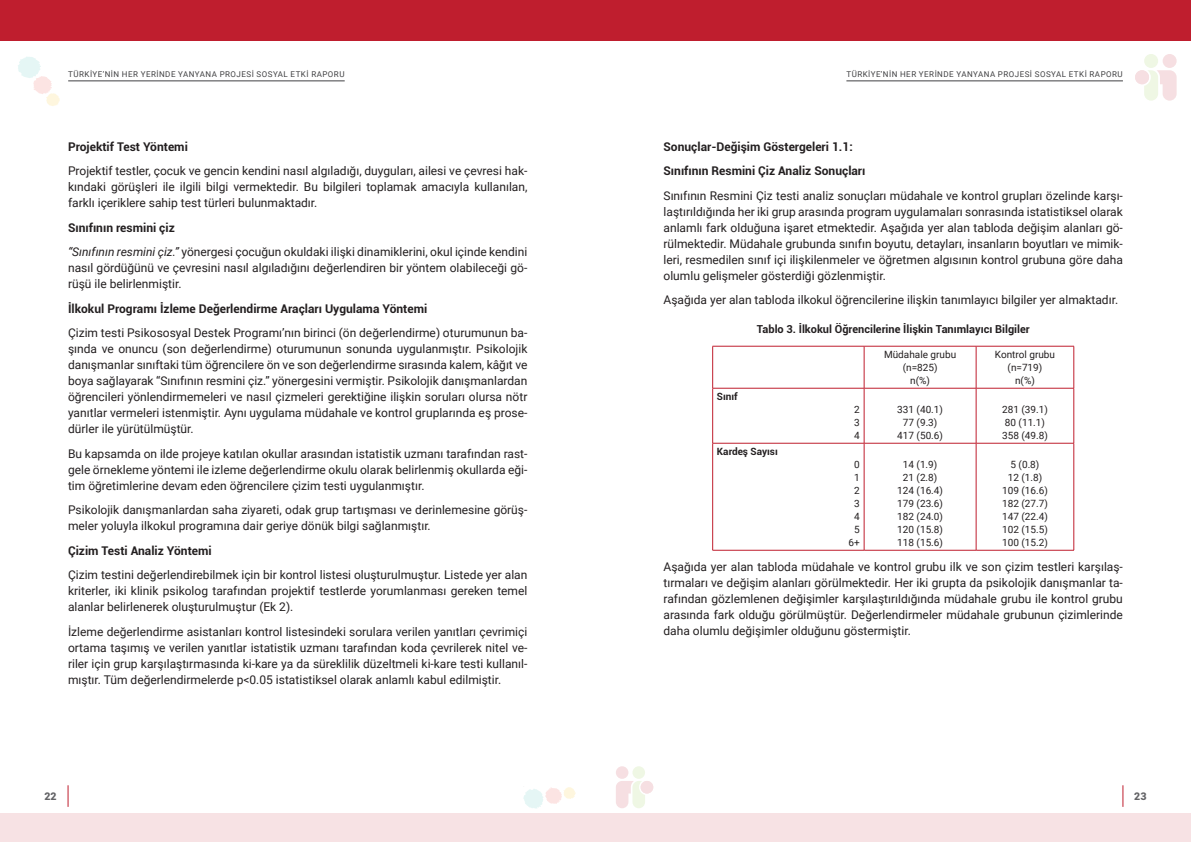
<style>
.page{position:relative;width:1191px;height:842px;background:#fff}
.page>*{position:absolute;margin:0;border:0;box-sizing:border-box;transform-origin:0 0}
.t1{font:12px/16px "Roboto";color:#231f20;text-align:justify}
.t2{font:700 12px "Roboto";color:#231f20}
.Paragraph_Style_2{font:700 11px "Roboto";color:#231f20}
.t3{font:900 10.5px "Roboto";color:#636366}
.t4{font:10px/13px "Roboto";color:#231f20;text-align:center}
.t5{font:700 10px "Roboto";color:#231f20}
.t6{font:8px "Roboto";letter-spacing:.06em;color:#414143}
.s1{font-style:italic}
</style>
<div class="page">
<svg style="left:18px;top:57px;width:42px;height:49px"></svg>
<svg style="left:523px;top:787px;width:53px;height:22px"></svg>
<div style="left:1162px;top:54px;width:14px;height:14px;background:#f6dfe2;border-radius:50%"></div>
<div style="left:1144px;top:54px;width:14px;height:14px;background:#eff7e4;border-radius:50%"></div>
<svg style="left:1135px;top:70px;width:41px;height:31px"></svg>
<div style="left:1132px;top:86px;width:9px;height:13px;background:#fff"></div>
<div style="left:616px;top:766px;width:12px;height:13px;background:#f6dfe2;border-radius:50%"></div>
<div style="left:632px;top:766px;width:13px;height:13px;background:#eff7e4;border-radius:50%"></div>
<svg style="left:616px;top:781px;width:38px;height:27px"></svg>
<div style="left:647px;top:795px;width:8px;height:12px;background:#fff"></div>
<div style="left:595px;top:0;width:596px;height:41px;background:#bf1e2e"></div>
<div style="left:0;top:0;width:595px;height:41px;background:#bf1e2e"></div>
<hr style="left:68px;top:81px;width:277px;height:1px;background:#414143">
<hr style="left:846px;top:81px;width:277px;height:1px;background:#414143">
<svg style="left:68px;top:785px;width:1px;height:22px"></svg>
<svg style="left:1122px;top:785px;width:1px;height:22px"></svg>
<div style="left:595px;top:813px;width:596px;height:29px;background:#f7e2e4"></div>
<div style="left:0;top:813px;width:595px;height:29px;background:#f7e2e4"></div>
<hr style="left:712px;top:346px;width:152px;height:1px;background:#bf1e2e">
<hr style="left:712px;top:346px;width:1px;height:42px;background:#bf1e2e">
<hr style="left:864px;top:346px;width:112px;height:1px;background:#bf1e2e">
<hr style="left:864px;top:346px;width:1px;height:42px;background:#bf1e2e">
<hr style="left:976px;top:346px;width:98px;height:1px;background:#bf1e2e">
<hr style="left:976px;top:346px;width:1px;height:42px;background:#bf1e2e">
<hr style="left:1073px;top:346px;width:1px;height:42px;background:#bf1e2e">
<hr style="left:712px;top:388px;width:152px;height:1px;background:#bf1e2e">
<hr style="left:712px;top:388px;width:1px;height:55px;background:#bf1e2e">
<hr style="left:864px;top:388px;width:112px;height:1px;background:#bf1e2e">
<hr style="left:864px;top:388px;width:1px;height:55px;background:#bf1e2e">
<hr style="left:976px;top:388px;width:98px;height:1px;background:#bf1e2e">
<hr style="left:976px;top:388px;width:1px;height:55px;background:#bf1e2e">
<hr style="left:1073px;top:388px;width:1px;height:55px;background:#bf1e2e">
<hr style="left:712px;top:443px;width:152px;height:1px;background:#bf1e2e">
<hr style="left:712px;top:443px;width:1px;height:107px;background:#bf1e2e">
<hr style="left:864px;top:443px;width:112px;height:1px;background:#bf1e2e">
<hr style="left:864px;top:443px;width:1px;height:107px;background:#bf1e2e">
<hr style="left:976px;top:443px;width:98px;height:1px;background:#bf1e2e">
<hr style="left:976px;top:443px;width:1px;height:107px;background:#bf1e2e">
<hr style="left:1073px;top:443px;width:1px;height:107px;background:#bf1e2e">
<hr style="left:712px;top:550px;width:152px;height:1px;background:#bf1e2e">
<hr style="left:864px;top:550px;width:112px;height:1px;background:#bf1e2e">
<hr style="left:976px;top:550px;width:98px;height:1px;background:#bf1e2e">
<p class="t6" style="left:68px;top:68px;width:278px">TÜRKIYE’NIN HER YERINDE YANYANA PROJESI SOSYAL ETKİ RAPORU</p>
<p class="t6" style="left:846px;top:68px;width:278px">TÜRKIYE’NIN HER YERINDE YANYANA PROJESI SOSYAL ETKİ RAPORU</p>
<p class="t2" style="left:68px;top:138px;width:121px">Projektif Test Yöntemi</p>
<p class="t1" style="left:68px;top:163px;width:461px">Projektif testler, çocuk ve gencin kendini nasıl algıladığı, duyguları, ailesi ve çevresi hak&shy;kındaki görüşleri ile ilgili bilgi vermektedir. Bu bilgileri toplamak amacıyla kullanılan, farklı içeriklere sahip test türleri bulunmaktadır.</p>
<p class="t2" style="left:68px;top:219px;width:108px">Sınıfının resmini çiz</p>
<p class="t1" style="left:68px;top:244px;width:461px"><span class="s1">“Sınıfının resmini çiz.”</span> yönergesi çocuğun okuldaki ilişki dinamiklerini, okul içinde kendini nasıl gördüğünü ve çevresini nasıl algıladığını değerlendiren bir yöntem olabileceği gö&shy;rüşü ile belirlenmiştir.</p>
<p class="t2" style="left:68px;top:300px;width:361px">İlkokul Programı İzleme Değerlendirme Araçları Uygulama Yöntemi</p>
<p class="t1" style="left:68px;top:325px;width:461px">Çizim testi Psikososyal Destek Programı’nın birinci (ön değerlendirme) oturumunun ba&shy;şında ve onuncu (son değerlendirme) oturumunun sonunda uygulanmıştır. Psikolojik danışmanlar sınıftaki tüm öğrencilere ön ve son değerlendirme sırasında kalem, kâğıt ve boya sağlayarak “Sınıfının resmini çiz.” yönergesini vermiştir. Psikolojik danışmanlardan öğrencileri yönlendirmemeleri ve nasıl çizmeleri gerektiğine ilişkin soruları olursa nötr yanıtlar vermeleri istenmiştir. Aynı uygulama müdahale ve kontrol gruplarında eş prose&shy;dürler ile yürütülmüştür.</p>
<p class="t1" style="left:68px;top:445px;width:461px">Bu kapsamda on ilde projeye katılan okullar arasından istatistik uzmanı tarafından rast&shy;gele örnekleme yöntemi ile izleme değerlendirme okulu olarak belirlenmiş okullarda eği&shy;tim öğretimlerine devam eden öğrencilere çizim testi uygulanmıştır.</p>
<p class="t1" style="left:68px;top:502px;width:461px">Psikolojik danışmanlardan saha ziyareti, odak grup tartışması ve derinlemesine görüş&shy;meler yoluyla ilkokul programına dair geriye dönük bilgi sağlanmıştır.</p>
<p class="t2" style="left:68px;top:542px;width:145px">Çizim Testi Analiz Yöntemi</p>
<p class="t1" style="left:68px;top:567px;width:461px">Çizim testini değerlendirebilmek için bir kontrol listesi oluşturulmuştur. Listede yer alan kriterler, iki klinik psikolog tarafından projektif testlerde yorumlanması gereken temel alanlar belirlenerek oluşturulmuştur (Ek 2).</p>
<p class="t1" style="left:68px;top:623px;width:461px">İzleme değerlendirme asistanları kontrol listesindeki sorulara verilen yanıtları çevrimiçi ortama taşımış ve verilen yanıtlar istatistik uzmanı tarafından koda çevrilerek nitel ve&shy;riler için grup karşılaştırmasında ki-kare ya da süreklilik düzeltmeli ki-kare testi kullanıl&shy;mıştır. Tüm değerlendirmelerde p&lt;0.05 istatistiksel olarak anlamlı kabul edilmiştir.</p>
<p class="t2" style="left:663px;top:138px;width:191px">Sonuçlar-Değişim Göstergeleri 1.1:</p>
<p class="t2" style="left:663px;top:163px;width:203px">Sınıfının Resmini Çiz Analiz Sonuçları</p>
<p class="t1" style="left:663px;top:187px;width:461px">Sınıfının Resmini Çiz testi analiz sonuçları müdahale ve kontrol grupları özelinde karşı&shy;laştırıldığında her iki grup arasında program uygulamaları sonrasında istatistiksel olarak anlamlı fark olduğuna işaret etmektedir. Aşağıda yer alan tabloda değişim alanları gö&shy;rülmektedir. Müdahale grubunda sınıfın boyutu, detayları, insanların boyutları ve mimik&shy;leri, resmedilen sınıf içi ilişkilenmeler ve öğretmen algısının kontrol grubuna göre daha olumlu gelişmeler gösterdiği gözlenmiştir.</p>
<p class="t1" style="left:663px;top:292px;width:456px">Aşağıda yer alan tabloda ilkokul öğrencilerine ilişkin tanımlayıcı bilgiler yer almaktadır.</p>
<p class="Paragraph_Style_2" style="left:756px;top:322px;width:274px">Tablo 3. İlkokul Öğrencilerine İlişkin Tanımlayıcı Bilgiler</p>
<p class="t4" style="left:884px;top:347px;width:74px">Müdahale grubu (n=825)</p>
<p class="t4" style="left:910px;top:373px;width:21px">n(%)</p>
<p class="t4" style="left:995px;top:347px;width:62px">Kontrol grubu (n=719)</p>
<p class="t4" style="left:1015px;top:373px;width:21px">n(%)</p>
<p class="t5" style="left:717px;top:389px;width:22px">Sınıf</p>
<p class="t5" style="left:717px;top:444px;width:62px">Kardeş Sayısı</p>
<p class="t4" style="left:854px;top:403px;width:7px">2</p>
<p class="t4" style="left:854px;top:416px;width:7px">3</p>
<p class="t4" style="left:854px;top:429px;width:7px">4</p>
<p class="t4" style="left:897px;top:403px;width:47px">331 (40.1)</p>
<p class="t4" style="left:903px;top:416px;width:36px">77 (9.3)</p>
<p class="t4" style="left:897px;top:429px;width:47px">417 (50.6)</p>
<p class="t4" style="left:1002px;top:403px;width:47px">281 (39.1)</p>
<p class="t4" style="left:1005px;top:416px;width:42px">80 (11.1)</p>
<p class="t4" style="left:1002px;top:429px;width:47px">358 (49.8)</p>
<p class="t4" style="left:1010px;top:458px;width:30px">5 (0.8)</p>
<p class="t4" style="left:1007px;top:471px;width:36px">12 (1.8)</p>
<p class="t4" style="left:1002px;top:484px;width:47px">109 (16.6)</p>
<p class="t4" style="left:1002px;top:497px;width:47px">182 (27.7)</p>
<p class="t4" style="left:1002px;top:510px;width:47px">147 (22.4)</p>
<p class="t4" style="left:1002px;top:523px;width:47px">102 (15.5)</p>
<p class="t4" style="left:1002px;top:536px;width:47px">100 (15.2)</p>
<p class="t1" style="left:663px;top:558px;width:461px">Aşağıda yer alan tabloda müdahale ve kontrol grubu ilk ve son çizim testleri karşılaş&shy;tırmaları ve değişim alanları görülmektedir. Her iki grupta da psikolojik danışmanlar ta&shy;rafından gözlemlenen değişimler karşılaştırıldığında müdahale grubu ile kontrol grubu arasında fark olduğu görülmüştür. Değerlendirmeler müdahale grubunun çizimlerinde daha olumlu değişimler olduğunu göstermiştir.</p>
<p class="t4" style="left:903px;top:458px;width:36px">14 (1.9)</p>
<p class="t4" style="left:903px;top:471px;width:36px">21 (2.8)</p>
<p class="t4" style="left:897px;top:484px;width:47px">124 (16.4)</p>
<p class="t4" style="left:897px;top:497px;width:47px">179 (23.6)</p>
<p class="t4" style="left:897px;top:510px;width:47px">182 (24.0)</p>
<p class="t4" style="left:897px;top:523px;width:47px">120 (15.8)</p>
<p class="t4" style="left:897px;top:536px;width:47px">118 (15.6)</p>
<p class="t4" style="left:854px;top:458px;width:7px">0</p>
<p class="t4" style="left:854px;top:471px;width:7px">1</p>
<p class="t4" style="left:854px;top:484px;width:7px">2</p>
<p class="t4" style="left:854px;top:497px;width:7px">3</p>
<p class="t4" style="left:854px;top:510px;width:7px">4</p>
<p class="t4" style="left:854px;top:523px;width:7px">5</p>
<p class="t4" style="left:848px;top:536px;width:13px">6+</p>
<p class="t3" style="left:45px;top:789px;width:14px">22</p>
<p class="t3" style="left:1134px;top:789px;width:14px">23</p>
</div>
